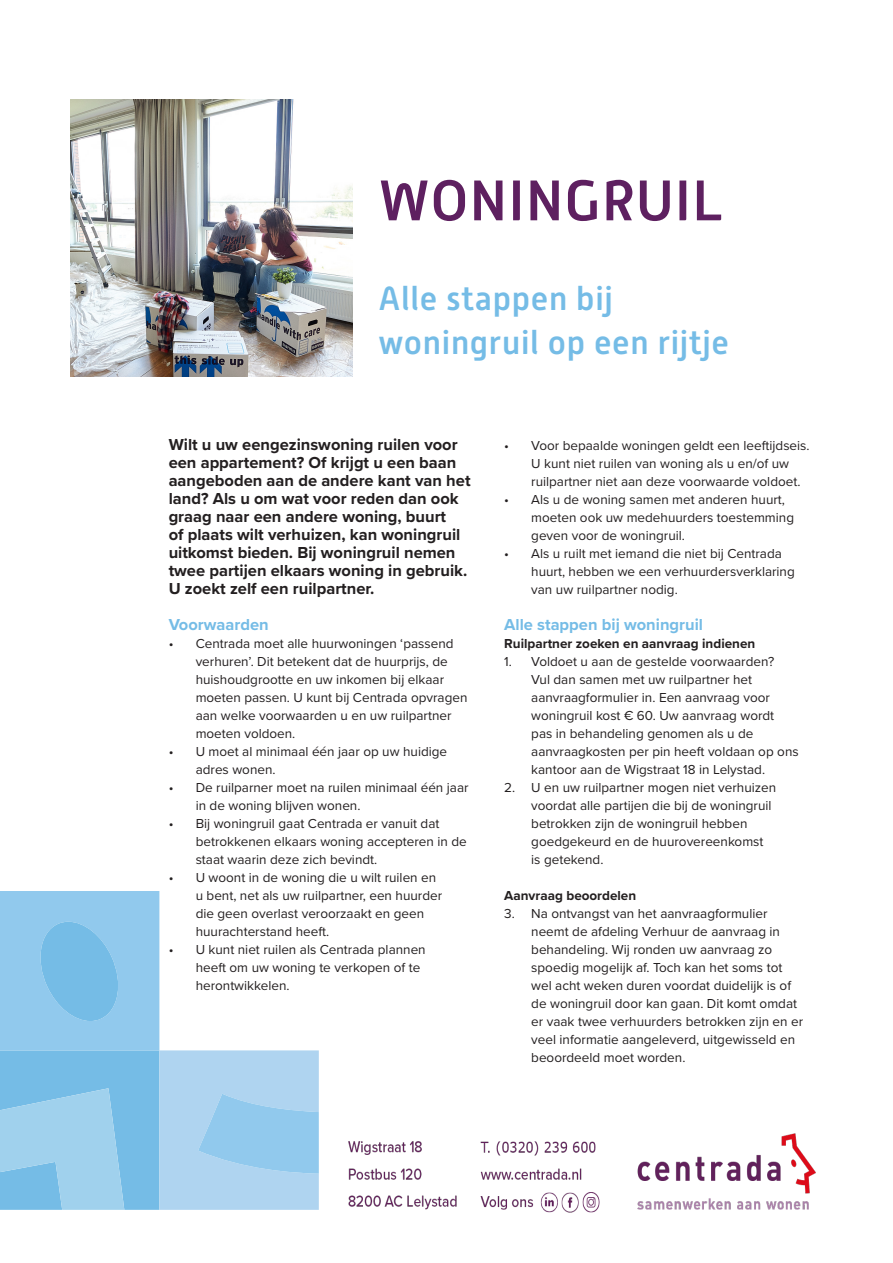
<style>
.page{position:relative;width:893px;height:1263px;background:#fff}
.page>*{position:absolute;margin:0;border:0;box-sizing:border-box;transform-origin:0 0}
.t1{font:500 57px "Alwyn New";letter-spacing:.02em;color:#5e2060}
.t2{font:500 33.3px/44.5px "Alwyn New";letter-spacing:.02em;color:#75bce6}
.t3{font:700 16.5px/18px "Proxima Nova";color:#231f20}
.t4{font:700 16.5px "Proxima Nova";color:#75bce6}
.t5{font:13.5px/18px "Proxima Nova";color:#231f20}
.t6{font:700 13.5px "Proxima Nova";color:#231f20}
</style>
<div class="page">
<img style="left:70px;top:99px;width:283px;height:277px">
<svg style="left:0;top:891px;width:319px;height:319px"></svg>
<img style="left:349px;top:1134px;width:467px;height:78px">
<p class="t1" style="left:378px;top:168px;width:346px">WONINGRUIL</p>
<p class="t2" style="left:378px;top:276px;width:352px">Alle stappen bij woningruil op een rijtje</p>
<p class="t3" style="left:169px;top:435px;width:303px">Wilt u uw eengezinswoning ruilen voor een appartement? Of krijgt u een baan aangeboden aan de andere kant van het land? Als u om wat voor reden dan ook graag naar een andere woning, buurt<br>of plaats wilt verhuizen, kan woningruil uitkomst bieden. Bij woningruil nemen twee partijen elkaars woning in gebruik.<br>U zoekt zelf een ruilpartner.</p>
<p class="t4" style="left:169px;top:612px;width:102px">Voorwaarden</p>
<p class="t5" style="left:196px;top:634px;width:273px;text-indent:-27px">• Centrada moet alle huurwoningen ‘passend verhuren’. Dit betekent dat de huurprijs, de huishoudgrootte en uw inkomen bij elkaar moeten passen. U kunt bij Centrada opvragen aan welke voorwaarden u en uw ruilpartner moeten voldoen.</p>
<p class="t5" style="left:196px;top:742px;width:253px;text-indent:-27px">• U moet al minimaal één jaar op uw huidige adres wonen.</p>
<p class="t5" style="left:196px;top:778px;width:274px;text-indent:-27px">• De ruilparner moet na ruilen minimaal één jaar in de woning blijven wonen.</p>
<p class="t5" style="left:196px;top:814px;width:273px;text-indent:-27px">• Bij woningruil gaat Centrada er vanuit dat betrokkenen elkaars woning accepteren in de staat waarin deze zich bevindt.</p>
<p class="t5" style="left:196px;top:868px;width:248px;text-indent:-27px">• U woont in de woning die u wilt ruilen en u bent, net als uw ruilpartner, een huurder die geen overlast veroorzaakt en geen huurachterstand heeft.</p>
<p class="t5" style="left:196px;top:940px;width:232px;text-indent:-27px">• U kunt niet ruilen als Centrada plannen heeft om uw woning te verkopen of te herontwikkelen.</p>
<p class="t5" style="left:531px;top:436px;width:280px;text-indent:-27px">• Voor bepaalde woningen geldt een leeftijdseis.<br>U kunt niet ruilen van woning als u en/of uw ruilpartner niet aan deze voorwaarde voldoet.</p>
<p class="t5" style="left:531px;top:490px;width:264px;text-indent:-27px">• Als u de woning samen met anderen huurt, moeten ook uw medehuurders toestemming geven voor de woningruil.</p>
<p class="t5" style="left:531px;top:544px;width:265px;text-indent:-27px">• Als u ruilt met iemand die niet bij Centrada huurt, hebben we een verhuurdersverklaring van uw ruilpartner nodig.</p>
<p class="t4" style="left:504px;top:612px;width:200px">Alle stappen bij woningruil</p>
<p class="t6" style="left:504px;top:633px;width:253px">Ruilpartner zoeken en aanvraag indienen</p>
<p class="t5" style="left:531px;top:652px;width:269px;text-indent:-27px">1. Voldoet u aan de gestelde voorwaarden?<br>Vul dan samen met uw ruilpartner het aanvraagformulier in. Een aanvraag voor woningruil kost € 60. Uw aanvraag wordt pas in behandeling genomen als u de aanvraagkosten per pin heeft voldaan op ons kantoor aan de Wigstraat 18 in Lelystad.</p>
<p class="t5" style="left:531px;top:778px;width:246px;text-indent:-27px">2. U en uw ruilpartner mogen niet verhuizen voordat alle partijen die bij de woningruil betrokken zijn de woningruil hebben goedgekeurd en de huurovereenkomst<br>is getekend.</p>
<p class="t6" style="left:504px;top:885px;width:133px">Aanvraag beoordelen</p>
<p class="t5" style="left:531px;top:904px;width:273px;text-indent:-27px">3. Na ontvangst van het aanvraagformulier neemt de afdeling Verhuur de aanvraag in behandeling. Wij ronden uw aanvraag zo spoedig mogelijk af. Toch kan het soms tot wel acht weken duren voordat duidelijk is of de woningruil door kan gaan. Dit komt omdat er vaak twee verhuurders betrokken zijn en er veel informatie aangeleverd, uitgewisseld en beoordeeld moet worden.</p>
</div>
